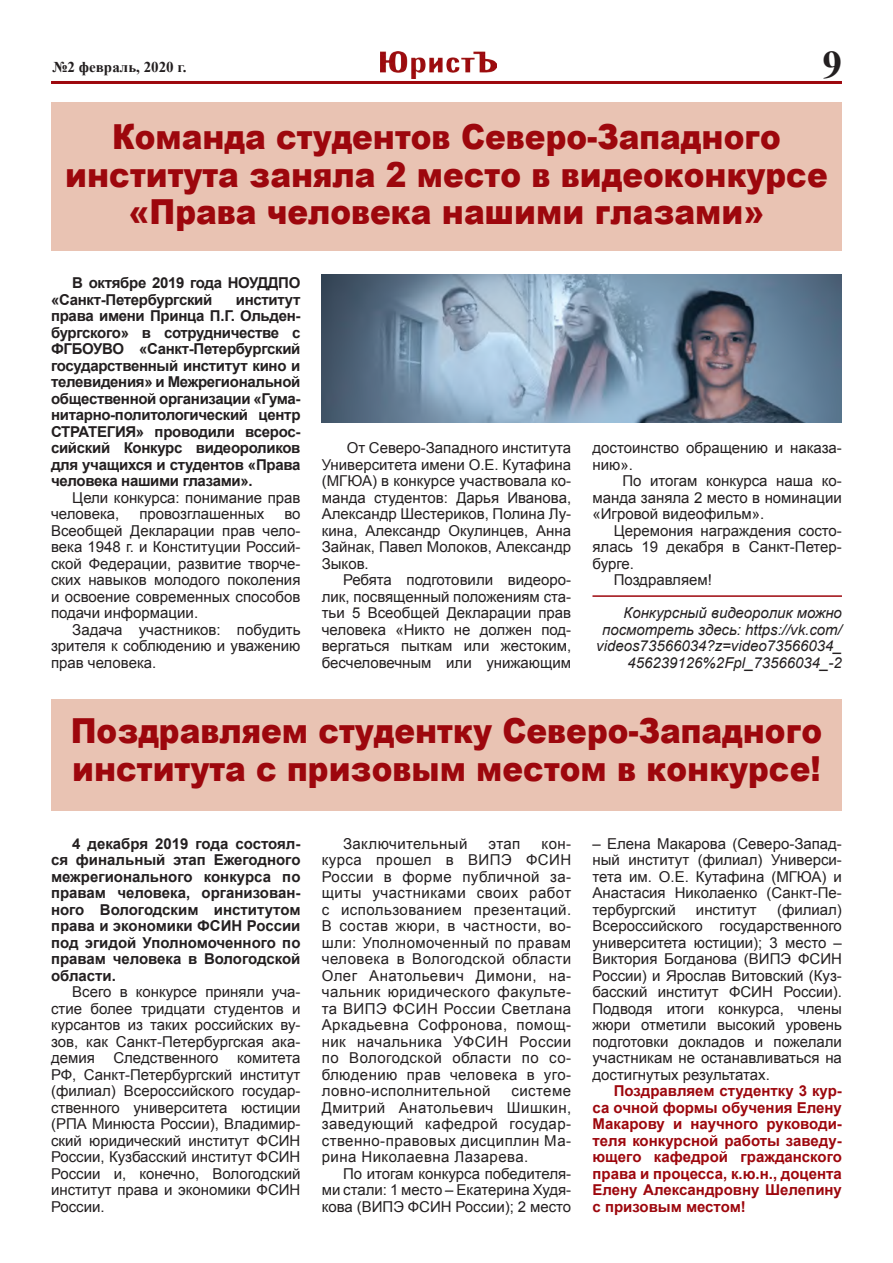
<style>
.page{position:relative;width:893px;height:1263px;background:#fff}
.page>*{position:absolute;margin:0;border:0;box-sizing:border-box;transform-origin:0 0}
.t1{font:700 39.15px "Times New Roman";color:#231f20}
.Заголовок{font:900 34.5px/37.5px "Arial";color:#9d070d;text-align:center;scale:.9 1}
.Основной{font:15px/16.5px "Arial";color:#231f20;text-align:justify}
.Основной-2{font:700 15px/16.5px "Arial";letter-spacing:-.02em;color:#231f20;text-align:justify}
.Основной-3{font:700 15px/16.5px "Arial";color:#9d070d;text-align:justify}
.Основной-4{font:italic 15px/16.5px "Arial";color:#231f20;text-align:right}
.t2{font:700 15px "Times New Roman";color:#231f20}
.Основной-5{font:15px "Arial";letter-spacing:.03em;color:#231f20}
</style>
<div class="page">
<img style="left:381px;top:51px;width:115px;height:28px">
<hr style="left:51px;top:81px;width:791px;height:3px;background:#9d070d">
<div style="left:51px;top:103px;width:791px;height:148px;background:#e9c3b3"></div>
<div style="left:51px;top:699px;width:791px;height:111px;background:#e9c3b3"></div>
<hr style="left:592px;top:595px;width:250px;height:2px;background:#9d070d">
<img style="left:322px;top:274px;width:520px;height:148px">
<p class="t2" style="left:53px;top:57px;width:135px">№2 февраль, 2020 г.</p>
<p class="t1" style="left:822px;top:37px;width:21px">9</p>
<p class="Заголовок" style="left:65px;top:117px;width:849px">Команда студентов Северо-Западного института заняла 2 место в видеоконкурсе «Права человека нашими глазами»</p>
<p class="Основной-2" style="left:51px;top:275px;width:251px;text-indent:21px">В октябре 2019 года НОУДДПО «Санкт-Петербургский</p>
<p class="Основной-2" style="left:51px;top:292px;width:251px;text-indent:185px">институт права имени Принца П.Г. Ольден&shy;бургского» в сотрудничестве с ФГБОУВО «Санкт-Петербургский государственный институт кино и телевидения» и Межрегиональной общественной организации «Гума&shy;нитарно-политологический центр СТРАТЕГИЯ» проводили всерос&shy;сийский Конкурс видеороликов для учащихся и студентов «Права человека нашими глазами».</p>
<p class="Основной" style="left:51px;top:489px;width:251px;text-indent:21px">Цели конкурса: понимание прав человека,</p>
<p class="Основной" style="left:51px;top:506px;width:251px;text-indent:233px">во Всеобщей Декларации прав чело&shy;века 1948 г. и Конституции Россий&shy;ской Федерации, развитие творче&shy;ских навыков молодого поколения и освоение современных способов подачи информации.</p>
<p class="Основной" style="left:51px;top:621px;width:251px;text-indent:21px">Задача участников: побудить зрителя к соблюдению и уважению прав человека.</p>
<p class="Основной" style="left:139px;top:506px;width:127px">провозглашенных</p>
<p class="Основной" style="left:322px;top:440px;width:251px;text-indent:25px">От Северо-Западного института Университета имени О.Е. Кутафина (МГЮА) в конкурсе участвовала ко&shy;манда студентов: Дарья Иванова, Александр Шестериков, Полина Лу&shy;кина, Александр Окулинцев, Анна Зайнак, Павел Молоков, Александр Зыков.</p>
<p class="Основной" style="left:322px;top:572px;width:251px;text-indent:21px">Ребята подготовили видеоро&shy;лик, посвященный положениям ста&shy;тьи 5 Всеобщей Декларации прав человека «Никто не должен под&shy;вергаться пыткам или жестоким, бесчеловечным или унижающим</p>
<p class="Основной" style="left:592px;top:440px;width:251px">достоинство обращению и наказа&shy;нию».</p>
<p class="Основной" style="left:592px;top:473px;width:251px;text-indent:30px">По итогам конкурса наша ко&shy;манда заняла 2 место в номинации «Игровой видеофильм».</p>
<p class="Основной" style="left:592px;top:522px;width:251px;text-indent:21px">Церемония награждения состо&shy;ялась 19 декабря в Санкт-Петер&shy;бурге.</p>
<p class="Основной" style="left:614px;top:572px;width:100px">Поздравляем!</p>
<p class="Основной-4" style="left:596px;top:605px;width:247px">Конкурсный видеоролик можно посмотреть здесь: https://vk.com/ videos73566034?z=video73566034_ 456239126%2Fpl_73566034_-2</p>
<p class="Заголовок" style="left:71px;top:711px;width:836px;text-align:left">Поздравляем студентку Северо-Западного института с призовым местом в конкурсе!</p>
<p class="Основной-2" style="left:51px;top:836px;width:251px;text-indent:21px">4 декабря 2019 года состоял&shy;ся финальный этап Ежегодного межрегионального конкурса по правам человека, организован&shy;ного Вологодским институтом права и экономики ФСИН России под эгидой Уполномоченного по правам человека в Вологодской области.</p>
<p class="Основной" style="left:51px;top:984px;width:251px;text-indent:21px">Всего в конкурсе приняли уча&shy;стие более тридцати студентов и курсантов из таких российских ву&shy;зов, как Санкт-Петербургская ака&shy;демия Следственного комитета РФ, Санкт-Петербургский институт (филиал) Всероссийского государ&shy;ственного университета юстиции (РПА Минюста России), Владимир&shy;ский юридический институт ФСИН России, Кузбасский институт ФСИН России и, конечно, Вологодский институт права и экономики ФСИН России.</p>
<p class="Основной-5" style="left:343px;top:834px;width:126px">Заключительный</p>
<p class="Основной" style="left:489px;top:835px;width:33px">этап</p>
<p class="Основной" style="left:322px;top:835px;width:251px;text-indent:220px">кон&shy;курса прошел в ВИПЭ ФСИН России в форме публичной за&shy;щиты участниками своих работ с использованием презентаций.<br>В состав жюри, в частности, во&shy;шли: Уполномоченный по правам человека в Вологодской области Олег Анатольевич Димони, на&shy;чальник юридического факульте&shy;та ВИПЭ ФСИН России Светлана Аркадьевна Софронова, помощ&shy;ник начальника УФСИН России по Вологодской области по со&shy;блюдению прав человека в уго&shy;ловно-исполнительной</p>
<p class="Основной" style="left:322px;top:1083px;width:251px;text-indent:190px">системе Дмитрий Анатольевич Шишкин, заведующий кафедрой государ&shy;ственно-правовых дисциплин Ма&shy;рина Николаевна Лазарева.</p>
<p class="Основной" style="left:322px;top:1165px;width:251px;text-indent:21px">По итогам конкурса победителя&shy;ми стали: 1 место – Екатерина Худя&shy;кова (ВИПЭ ФСИН России); 2 место</p>
<p class="Основной" style="left:592px;top:835px;width:251px">– Елена Макарова (Северо-Запад&shy;ный институт (филиал) Универси&shy;тета им. О.Е. Кутафина (МГЮА) и Анастасия Николаенко (Санкт-Пе&shy;тербургский</p>
<p class="Основной" style="left:592px;top:901px;width:251px;text-indent:185px">(филиал)<br>Всероссийского государственного университета юстиции); 3 место – Виктория Богданова (ВИПЭ ФСИН России) и Ярослав Витовский (Куз&shy;басский институт ФСИН России).<br>Подводя итоги конкурса, члены жюри отметили высокий уровень подготовки докладов и пожелали участникам не останавливаться на достигнутых результатах.</p>
<p class="Основной-3" style="left:592px;top:1083px;width:251px;text-indent:21px">Поздравляем студентку 3 кур&shy;са очной формы обучения Елену Макарову и научного руководи&shy;теля конкурсной работы заведу&shy;ющего кафедрой гражданского права и процесса, к.ю.н., доцента Елену Александровну Шелепину с призовым местом!</p>
<p class="Основной" style="left:696px;top:901px;width:62px">институт</p>
</div>
